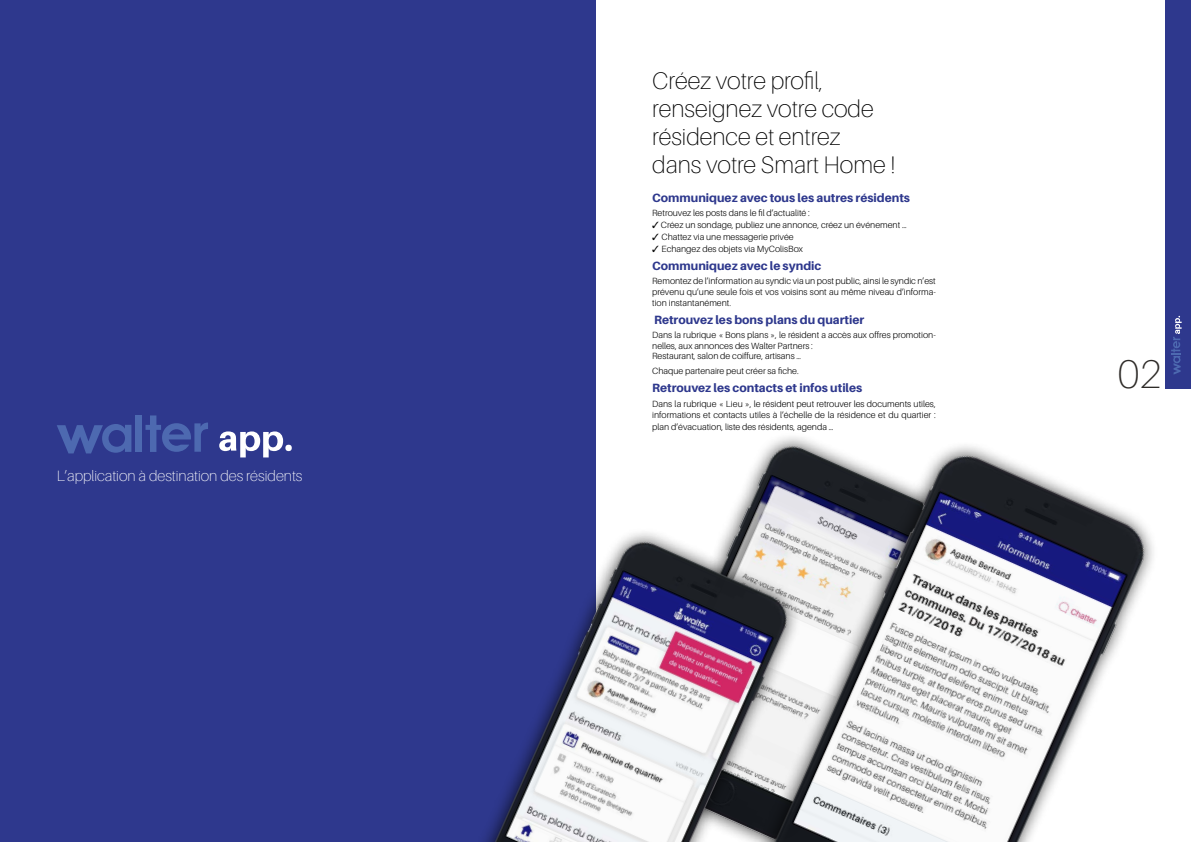
<style>
.page{position:relative;width:1191px;height:842px;background:#fff}
.page>*{position:absolute;margin:0;border:0;box-sizing:border-box;transform-origin:0 0}
.t1{font:100 40px "Aileron";color:#2e2b28}
.t2{font:100 24px/28px "Aileron";color:#000}
.t3{font:100 15px "Aileron";color:#fff}
.t4{font:800 12px "Aileron";color:#2e388d}
.t5{font:300 9px/10.8px "Aileron";color:#000}
</style>
<div class="page">
<div style="left:0;top:0;width:595px;height:842px;background:#2e388d"></div>
<svg style="left:57px;top:424px;width:74px;height:29px"></svg>
<svg style="left:145px;top:415px;width:63px;height:37px"></svg>
<div style="left:135px;top:415px;width:7px;height:37px;background:#4d69b0"></div>
<svg style="left:219px;top:431px;width:73px;height:26px"></svg>
<img style="left:485px;top:476px;width:228px;height:366px">
<div style="left:1165px;top:0;width:26px;height:388px;background:#2e388d"></div>
<svg style="left:1171px;top:316px;width:10px;height:59px"></svg>
<img style="left:713px;top:388px;width:478px;height:454px">
<h3 class="t3" style="left:57px;top:470px;width:247px">L’application à destination des résidents</h3>
<h2 class="t2" style="left:652px;top:69px;width:245px">Créez votre profil, renseignez votre code résidence et entrez dans votre Smart Home !</h2>
<h3 class="t4" style="left:652px;top:193px;width:259px">Communiquez avec tous les autres résidents</h3>
<p class="t5" style="left:652px;top:208px;width:159px">Retrouvez les posts dans le fil d’actualité :</p>
<p class="t5" style="left:652px;top:220px;width:256px">✓ Créez un sondage, publiez une annonce, créez un événement …</p>
<p class="t5" style="left:652px;top:232px;width:143px">✓ Chattez via une messagerie privée</p>
<p class="t5" style="left:652px;top:244px;width:152px">✓ Echangez des objets via MyColisBox</p>
<h3 class="t4" style="left:652px;top:261px;width:171px">Communiquez avec le syndic</h3>
<p class="t5" style="left:652px;top:276px;width:285px;text-align:justify">Remontez de l’information au syndic via un post public, ainsi le syndic n’est prévenu qu’une seule fois et vos voisins sont au même niveau d’informa&shy;tion instantanément.</p>
<h3 class="t4" style="left:654px;top:315px;width:212px">Retrouvez les bons plans du quartier</h3>
<p class="t5" style="left:652px;top:330px;width:285px">Dans la rubrique « Bons plans », le résident a accès aux offres promotion&shy;nelles, aux annonces des Walter Partners :<br>Restaurant, salon de coiffure, artisans …</p>
<p class="t5" style="left:652px;top:366px;width:148px">Chaque partenaire peut créer sa fiche.</p>
<h3 class="t4" style="left:652px;top:383px;width:212px">Retrouvez les contacts et infos utiles</h3>
<p class="t5" style="left:652px;top:399px;width:285px">Dans la rubrique « Lieu », le résident peut retrouver les documents utiles, informations et contacts utiles à l’échelle de la résidence et du quartier :</p>
<p class="t5" style="left:652px;top:422px;width:183px">plan d’évacuation, liste des résidents, agenda …</p>
<h1 class="t1" style="left:1118px;top:358px;width:45px">02</h1>
</div>
